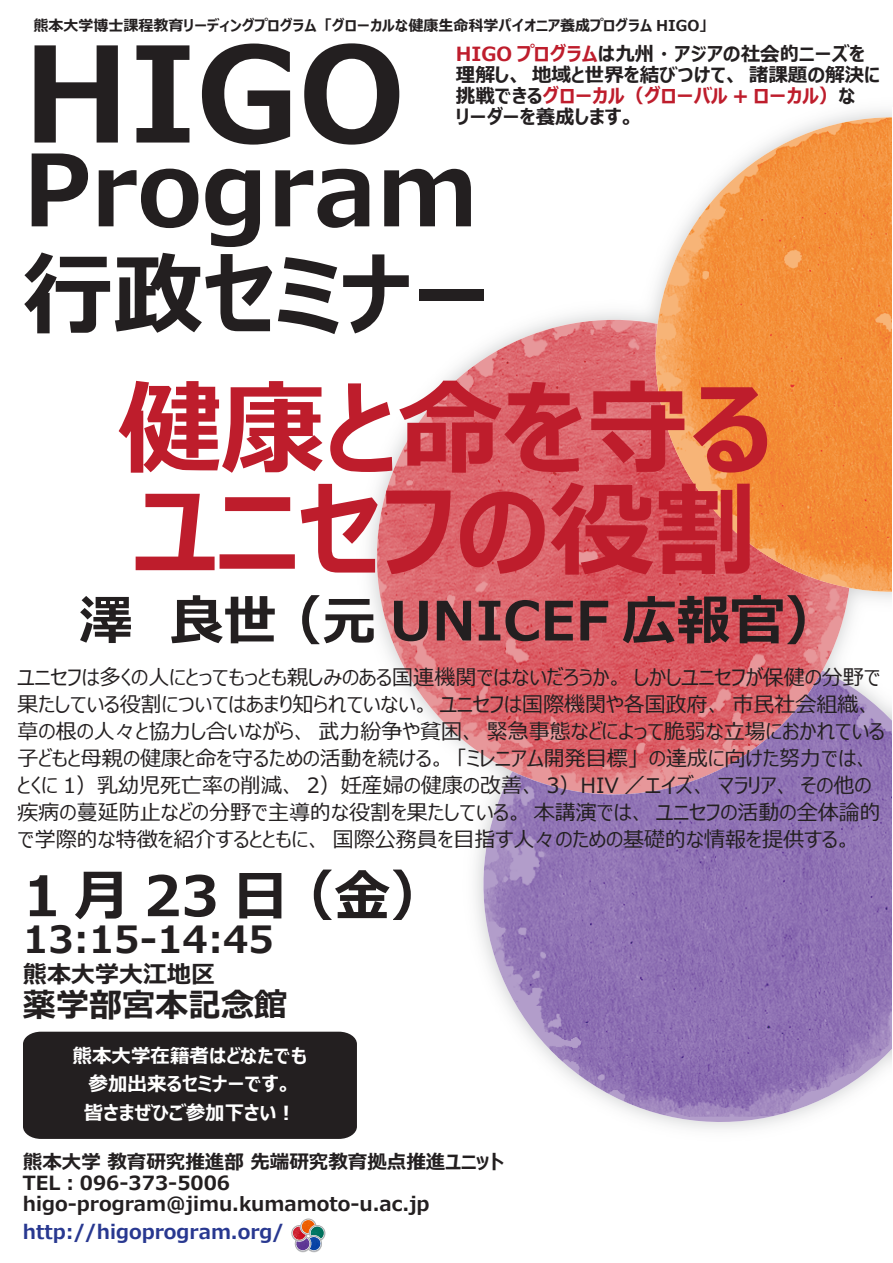
<style>
.page{position:relative;width:893px;height:1263px;background:#fff}
.page>*{position:absolute;margin:0;border:0;box-sizing:border-box;transform-origin:0 0}
.t1{font:700 132px "Meiryo UI";color:#231f20}
.t2{font:700 103.5px/102px "Meiryo UI";color:#be1d2c}
.t3{font:700 99px "Meiryo UI";color:#231f20}
.t4{font:700 90px "Meiryo UI";color:#231f20}
.t5{font:700 55.5px "Meiryo UI";color:#231f20}
.t6{font:700 54px "Meiryo UI";color:#231f20}
.t7{font:700 37.5px "Meiryo UI";color:#231f20}
.t8{font:700 33px "Meiryo UI";color:#231f20}
.t9{font:700 24px "Meiryo UI";color:#231f20}
.t10{font:21px/27px "Meiryo UI";color:#231f20}
.t11{font:700 19.5px/21px "Meiryo UI";color:#231f20}
.t12{font:700 19.5px/28.5px "Meiryo UI";color:#fff;text-align:center}
.t13{font:700 19.5px "Meiryo UI";color:#283890}
.t14{font:700 15px "Meiryo UI";color:#231f20}
.s1{color:#be1d2c}
</style>
<div class="page">
<svg style="left:644px;top:1117px;width:153px;height:12px;fill:#efeff0"></svg>
<img style="left:475px;top:676px;width:417px;height:441px">
<img style="left:656px;top:117px;width:236px;height:475px">
<img style="left:369px;top:320px;width:480px;height:467px">
<svg style="left:291px;top:1219px;width:35px;height:34px"></svg>
<div style="left:23px;top:1032px;width:334px;height:107px;background:#231f20"></div>
<p class="t14" style="left:33px;top:15px;width:675px">熊本大学博士課程教育リーディングプログラム「グローカルな健康生命科学パイオニア養成プログラム HIGO」</p>
<p class="t11" style="left:456px;top:44px;width:426px"><span class="s1">HIGO プログラム</span>は九州・アジアの社会的ニーズを理解し、地域と世界を結びつけて、諸課題の解決に挑戦できる<span class="s1">グローカル（グローバル + ローカル）</span>な<br>リーダーを養成します。</p>
<h1 class="t1" style="left:23px;top:3px;width:383px">HIGO</h1>
<h3 class="t3" style="left:23px;top:121px;width:457px">Program</h3>
<h3 class="t4" style="left:23px;top:233px;width:470px">行政セミナー</h3>
<h2 class="t2" style="left:118px;top:384px;width:656px">健康と命を守るユニセフの役割</h2>
<h3 class="t6" style="left:79px;top:583px;width:760px">澤　良世 （元 UNICEF 広報官）</h3>
<p class="t10" style="left:18px;top:665px;width:869px">ユニセフは多くの人にとってもっとも親しみのある国連機関ではないだろうか。しかしユニセフが保健の分野で果たしている役割についてはあまり知られていない。ユニセフは国際機関や各国政府、市民社会組織、草の根の人々と協力し合いながら、武力紛争や貧困、緊急事態などによって脆弱な立場におかれている子どもと母親の健康と命を守るための活動を続ける。「ミレニアム開発目標」の達成に向けた努力では、とくに 1）乳幼児死亡率の削減、 2）妊産婦の健康の改善、 3）HIV ／エイズ、マラリア、その他の疾病の蔓延防止などの分野で主導的な役割を果たしている。本講演では、ユニセフの活動の全体論的で学際的な特徴を紹介するとともに、国際公務員を目指す人々のための基礎的な情報を提供する。</p>
<h3 class="t5" style="left:23px;top:857px;width:424px">1 月 23 日 （金）</h3>
<h3 class="t7" style="left:23px;top:913px;width:252px">13:15-14:45</h3>
<p class="t9" style="left:23px;top:958px;width:193px">熊本大学大江地区</p>
<h3 class="t8" style="left:23px;top:981px;width:265px">薬学部宮本記念館</h3>
<p class="t12" style="left:73px;top:1042px;width:236px">熊本大学在籍者はどなたでも参加出来るセミナーです。<br>皆さまぜひご参加下さい！</p>
<p class="t11" style="left:23px;top:1153px;width:482px">熊本大学 教育研究推進部 先端研究教育拠点推進ユニット<br>TEL：096-373-5006 higo-program@jimu.kumamoto-u.ac.jp</p>
<p class="t13" style="left:23px;top:1219px;width:263px">http://higoprogram.org/</p>
</div>
